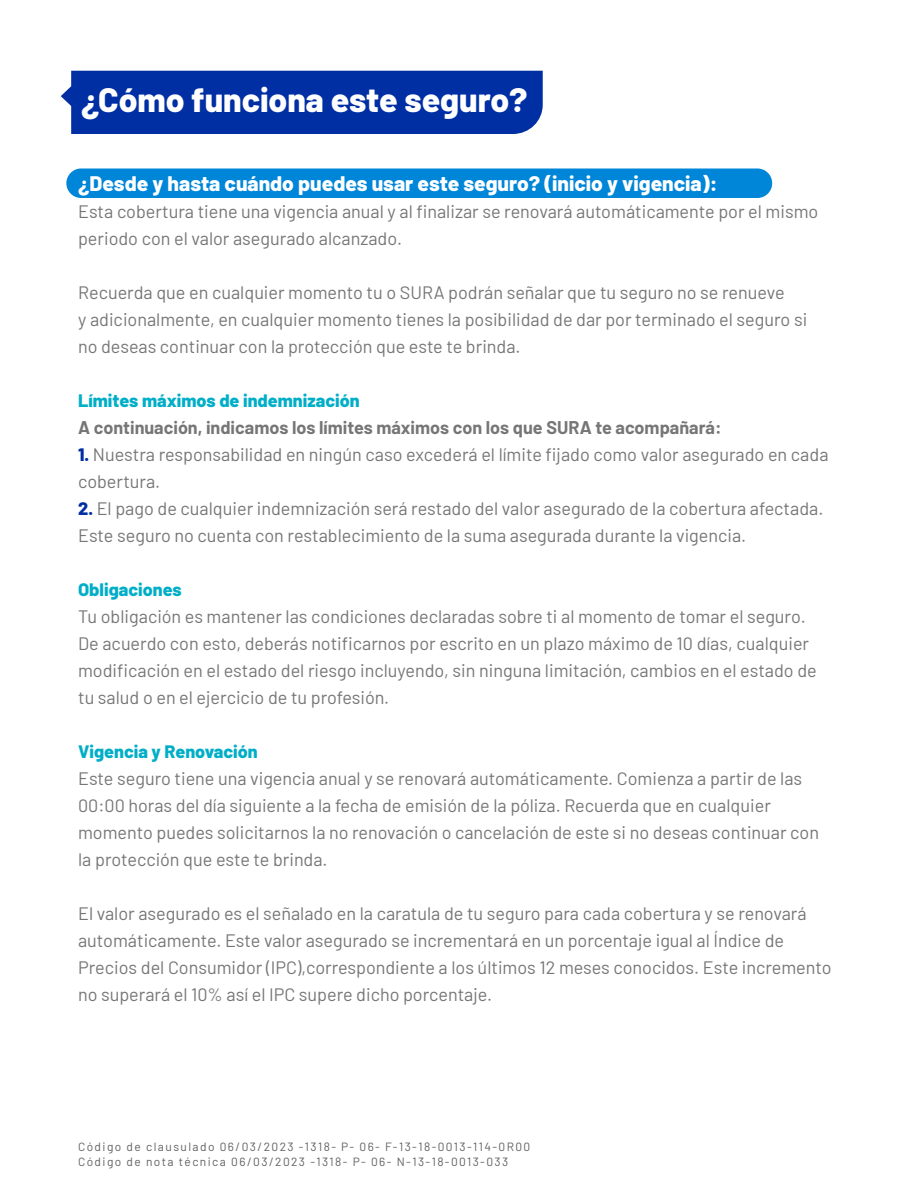
<style>
.page{position:relative;width:918px;height:1188px;background:#fff}
.page>*{position:absolute;margin:0;border:0;box-sizing:border-box;transform-origin:0 0}
.t1{font:800 33.75px "Barlow";color:#fff}
.t2{font:800 21px "Barlow";color:#fff}
.t3{font:18px/27px "Barlow";color:#767676}
.t4{font:700 18px "Barlow";color:#767676}
.t5{font:800 18px "Barlow";color:#00aec8}
.t6{font:12px/15.3px "Barlow";letter-spacing:.12em;color:#606060}
.s1{font-weight:800;color:#002fa3}
</style>
<div class="page">
<div style="left:61px;top:71px;width:482px;height:63px;background:#002fa4"></div>
<div style="left:66px;top:168px;width:706px;height:30px;background:#0086d9;border-radius:15px"></div>
<h1 class="t1" style="left:81px;top:75px;width:448px">¿Cómo funciona este seguro?</h1>
<p class="t2" style="left:78px;top:168px;width:641px">¿Desde y hasta cuándo puedes usar este seguro? (inicio y vigencia):</p>
<p class="t3" style="left:78px;top:197px;width:742px">Esta cobertura tiene una vigencia anual y al finalizar se renovará automáticamente por el mismo periodo con el valor asegurado alcanzado.</p>
<p class="t3" style="left:78px;top:278px;width:731px">Recuerda que en cualquier momento tu o SURA podrán señalar que tu seguro no se renueve<br>y adicionalmente, en cualquier momento tienes la posibilidad de dar por terminado el seguro si no deseas continuar con la protección que este te brinda.</p>
<p class="t5" style="left:78px;top:388px;width:283px">Límites máximos de indemnización</p>
<p class="t4" style="left:78px;top:415px;width:645px">A continuación, indicamos los límites máximos con los que SURA te acompañará:</p>
<p class="t3" style="left:78px;top:440px;width:752px"><span class="s1">1.</span> Nuestra responsabilidad en ningún caso excederá el límite fijado como valor asegurado en cada cobertura.</p>
<p class="t3" style="left:78px;top:494px;width:747px"><span class="s1">2.</span> El pago de cualquier indemnización será restado del valor asegurado de la cobertura afectada.<br>Este seguro no cuenta con restablecimiento de la suma asegurada durante la vigencia.</p>
<p class="t5" style="left:78px;top:577px;width:105px">Obligaciones</p>
<p class="t3" style="left:78px;top:602px;width:740px">Tu obligación es mantener las condiciones declaradas sobre ti al momento de tomar el seguro.<br>De acuerdo con esto, deberás notificarnos por escrito en un plazo máximo de 10 días, cualquier modificación en el estado del riesgo incluyendo, sin ninguna limitación, cambios en el estado de tu salud o en el ejercicio de tu profesión.</p>
<p class="t5" style="left:78px;top:739px;width:181px">Vigencia y Renovación</p>
<p class="t3" style="left:78px;top:764px;width:743px">Este seguro tiene una vigencia anual y se renovará automáticamente. Comienza a partir de las 00:00 horas del día siguiente a la fecha de emisión de la póliza. Recuerda que en cualquier momento puedes solicitarnos la no renovación o cancelación de este si no deseas continuar con la protección que este te brinda.</p>
<p class="t3" style="left:78px;top:899px;width:755px">El valor asegurado es el señalado en la caratula de tu seguro para cada cobertura y se renovará automáticamente. Este valor asegurado se incrementará en un porcentaje igual al Índice de Precios del Consumidor (IPC),correspondiente a los últimos 12 meses conocidos. Este incremento no superará el 10% así el IPC supere dicho porcentaje.</p>
<p class="t6" style="left:78px;top:1138px;width:454px">Código de clausulado 06/03/2023 -1318- P- 06- F-13-18-0013-114-0R00<br>Código de nota técnica 06/03/2023 -1318- P- 06- N-13-18-0013-033</p>
</div>
